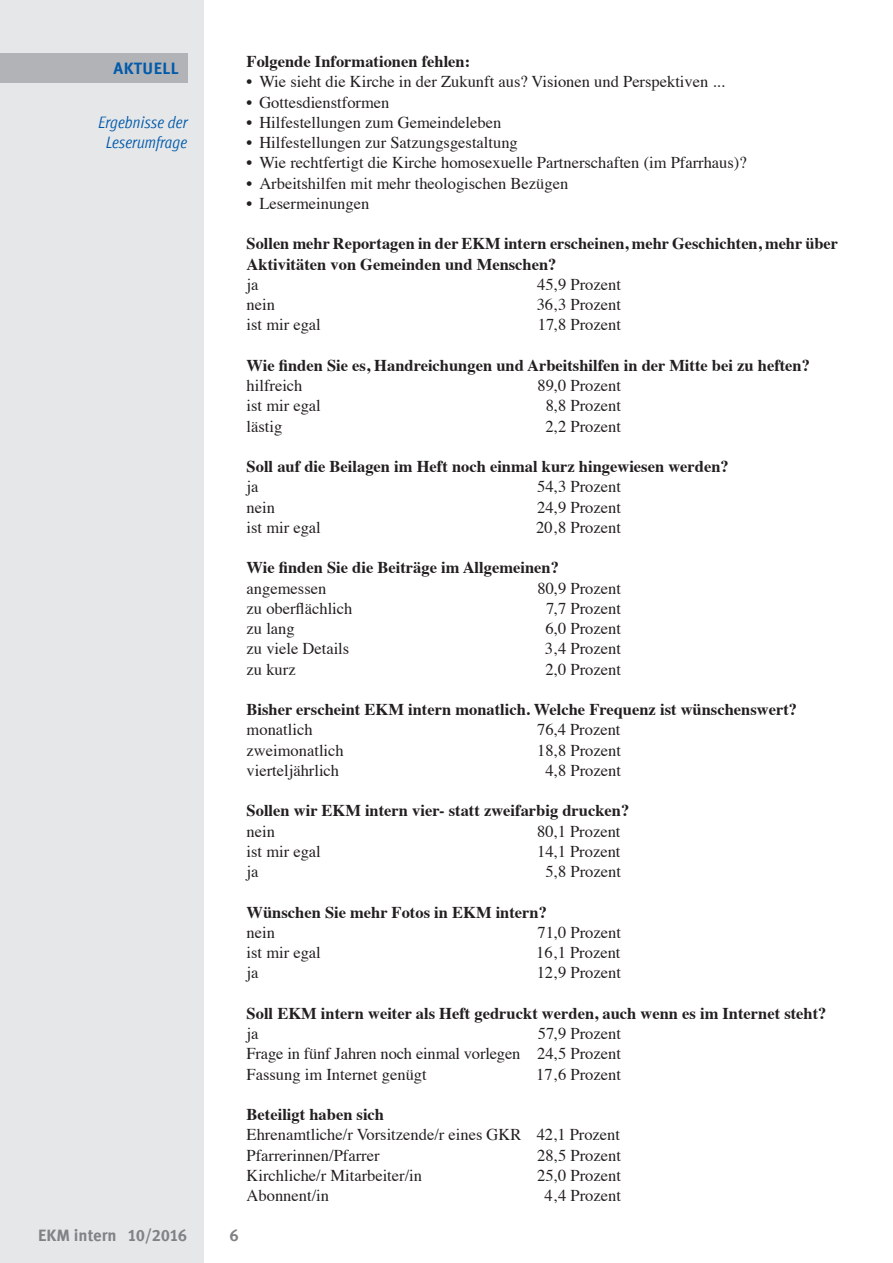
<style>
.page{position:relative;width:893px;height:1263px;background:#fff}
.page>*{position:absolute;margin:0;border:0;box-sizing:border-box;transform-origin:0 0}
.B-Body-Text{font:16.5px "Times";color:#231f20}
.B-Body-Text-2{font:700 16.5px/20.2px "Times";color:#231f20}
.C-Randleiste{font:italic condensed 16.5px/20.2px "Meta Offc";letter-spacing:-.005em;color:#015aaa;text-align:center}
.t1{font:700 16.5px "Meta Offc";color:#808285}
.Rubrik{font:700 16.5px "Meta Offc";letter-spacing:.025em;color:#015aaa}
</style>
<div class="page">
<div style="left:0;top:0;width:204px;height:1263px;background:#e6e7e9"></div>
<div style="left:0;top:53px;width:187px;height:30px;background:#b2b3b7"></div>
<p class="Rubrik" style="left:113px;top:59px;width:67px">AKTUELL</p>
<p class="B-Body-Text-2" style="left:247px;top:50px;width:225px">Folgende Informationen fehlen:</p>
<p class="B-Body-Text" style="left:247px;top:66px;width:480px">• Wie sieht die Kirche in der Zukunft aus? Visionen und Perspektiven ...</p>
<p class="B-Body-Text" style="left:247px;top:87px;width:144px">• Gottesdienstformen</p>
<p class="B-Body-Text" style="left:247px;top:107px;width:256px">• Hilfestellungen zum Gemeindeleben</p>
<p class="B-Body-Text" style="left:247px;top:127px;width:273px">• Hilfestellungen zur Satzungsgestaltung</p>
<p class="B-Body-Text" style="left:247px;top:147px;width:502px">• Wie rechtfertigt die Kirche homosexuelle Partnerschaften (im Pfarrhaus)?</p>
<p class="B-Body-Text" style="left:247px;top:168px;width:323px">• Arbeitshilfen mit mehr theologischen Bezügen</p>
<p class="B-Body-Text" style="left:247px;top:188px;width:124px">• Lesermeinungen</p>
<p class="B-Body-Text-2" style="left:247px;top:232px;width:593px">Sollen mehr Reportagen in der EKM intern erscheinen, mehr Geschichten, mehr über<br>Aktivitäten von Gemeinden und Menschen?</p>
<p class="B-Body-Text" style="left:247px;top:269px;width:13px">ja</p>
<p class="B-Body-Text" style="left:537px;top:269px;width:85px">45,9 Prozent</p>
<p class="B-Body-Text" style="left:247px;top:289px;width:30px">nein</p>
<p class="B-Body-Text" style="left:537px;top:289px;width:86px">36,3 Prozent</p>
<p class="B-Body-Text" style="left:247px;top:309px;width:76px">ist mir egal</p>
<p class="B-Body-Text" style="left:538px;top:309px;width:84px">17,8 Prozent</p>
<p class="B-Body-Text-2" style="left:247px;top:353px;width:565px">Wie finden Sie es, Handreichungen und Arbeitshilfen in der Mitte bei zu heften?</p>
<p class="B-Body-Text" style="left:247px;top:370px;width:57px">hilfreich</p>
<p class="B-Body-Text" style="left:537px;top:370px;width:85px">89,0 Prozent</p>
<p class="B-Body-Text" style="left:247px;top:390px;width:76px">ist mir egal</p>
<p class="B-Body-Text" style="left:546px;top:390px;width:77px">8,8 Prozent</p>
<p class="B-Body-Text" style="left:247px;top:411px;width:37px">lästig</p>
<p class="B-Body-Text" style="left:545px;top:411px;width:77px">2,2 Prozent</p>
<p class="B-Body-Text-2" style="left:247px;top:455px;width:484px">Soll auf die Beilagen im Heft noch einmal kurz hingewiesen werden?</p>
<p class="B-Body-Text" style="left:247px;top:471px;width:13px">ja</p>
<p class="B-Body-Text" style="left:537px;top:471px;width:85px">54,3 Prozent</p>
<p class="B-Body-Text" style="left:247px;top:492px;width:30px">nein</p>
<p class="B-Body-Text" style="left:537px;top:492px;width:85px">24,9 Prozent</p>
<p class="B-Body-Text" style="left:247px;top:512px;width:76px">ist mir egal</p>
<p class="B-Body-Text" style="left:536px;top:512px;width:86px">20,8 Prozent</p>
<p class="B-Body-Text-2" style="left:247px;top:556px;width:314px">Wie finden Sie die Beiträge im Allgemeinen?</p>
<p class="B-Body-Text" style="left:247px;top:573px;width:81px">angemessen</p>
<p class="B-Body-Text" style="left:537px;top:573px;width:85px">80,9 Prozent</p>
<p class="B-Body-Text" style="left:247px;top:593px;width:107px">zu oberflächlich</p>
<p class="B-Body-Text" style="left:546px;top:593px;width:76px">7,7 Prozent</p>
<p class="B-Body-Text" style="left:247px;top:613px;width:50px">zu lang</p>
<p class="B-Body-Text" style="left:545px;top:613px;width:77px">6,0 Prozent</p>
<p class="B-Body-Text" style="left:247px;top:633px;width:104px">zu viele Details</p>
<p class="B-Body-Text" style="left:545px;top:633px;width:77px">3,4 Prozent</p>
<p class="B-Body-Text" style="left:247px;top:654px;width:51px">zu kurz</p>
<p class="B-Body-Text" style="left:545px;top:654px;width:77px">2,0 Prozent</p>
<p class="B-Body-Text-2" style="left:247px;top:698px;width:552px">Bisher erscheint EKM intern monatlich. Welche Frequenz ist wünschenswert?</p>
<p class="B-Body-Text" style="left:247px;top:714px;width:67px">monatlich</p>
<p class="B-Body-Text" style="left:537px;top:714px;width:85px">76,4 Prozent</p>
<p class="B-Body-Text" style="left:247px;top:735px;width:99px">zweimonatlich</p>
<p class="B-Body-Text" style="left:537px;top:735px;width:85px">18,8 Prozent</p>
<p class="B-Body-Text" style="left:247px;top:755px;width:94px">vierteljährlich</p>
<p class="B-Body-Text" style="left:545px;top:755px;width:77px">4,8 Prozent</p>
<p class="B-Body-Text-2" style="left:247px;top:799px;width:384px">Sollen wir EKM intern vier- statt zweifarbig drucken?</p>
<p class="B-Body-Text" style="left:247px;top:816px;width:30px">nein</p>
<p class="B-Body-Text" style="left:537px;top:816px;width:85px">80,1 Prozent</p>
<p class="B-Body-Text" style="left:247px;top:836px;width:76px">ist mir egal</p>
<p class="B-Body-Text" style="left:537px;top:836px;width:85px">14,1 Prozent</p>
<p class="B-Body-Text" style="left:247px;top:856px;width:13px">ja</p>
<p class="B-Body-Text" style="left:545px;top:856px;width:77px">5,8 Prozent</p>
<p class="B-Body-Text-2" style="left:247px;top:900px;width:302px">Wünschen Sie mehr Fotos in EKM intern?</p>
<p class="B-Body-Text" style="left:247px;top:917px;width:30px">nein</p>
<p class="B-Body-Text" style="left:537px;top:917px;width:85px">71,0 Prozent</p>
<p class="B-Body-Text" style="left:247px;top:937px;width:76px">ist mir egal</p>
<p class="B-Body-Text" style="left:536px;top:937px;width:86px">16,1 Prozent</p>
<p class="B-Body-Text" style="left:247px;top:957px;width:13px">ja</p>
<p class="B-Body-Text" style="left:537px;top:957px;width:86px">12,9 Prozent</p>
<p class="B-Body-Text-2" style="left:247px;top:1001px;width:581px">Soll EKM intern weiter als Heft gedruckt werden, auch wenn es im Internet steht?</p>
<p class="B-Body-Text" style="left:247px;top:1018px;width:13px">ja</p>
<p class="B-Body-Text" style="left:538px;top:1018px;width:85px">57,9 Prozent</p>
<p class="B-Body-Text" style="left:247px;top:1038px;width:376px">Frage in fünf Jahren noch einmal vorlegen 24,5 Prozent</p>
<p class="B-Body-Text" style="left:247px;top:1059px;width:182px">Fassung im Internet genügt</p>
<p class="B-Body-Text" style="left:536px;top:1059px;width:86px">17,6 Prozent</p>
<p class="B-Body-Text-2" style="left:247px;top:1103px;width:139px">Beteiligt haben sich</p>
<p class="B-Body-Text" style="left:247px;top:1119px;width:375px">Ehrenamtliche/r Vorsitzende/r eines GKR 42,1 Prozent</p>
<p class="B-Body-Text" style="left:247px;top:1140px;width:134px">Pfarrerinnen/Pfarrer</p>
<p class="B-Body-Text" style="left:537px;top:1140px;width:85px">28,5 Prozent</p>
<p class="B-Body-Text" style="left:247px;top:1160px;width:177px">Kirchliche/r Mitarbeiter/in</p>
<p class="B-Body-Text" style="left:537px;top:1160px;width:85px">25,0 Prozent</p>
<p class="B-Body-Text" style="left:247px;top:1180px;width:84px">Abonnent/in</p>
<p class="B-Body-Text" style="left:545px;top:1180px;width:78px">4,4 Prozent</p>
<p class="C-Randleiste" style="left:98px;top:112px;width:91px">Ergebnisse der<br>Leserumfrage</p>
<p class="t1" style="left:38px;top:1226px;width:150px">EKM intern 10/2016</p>
<p class="t1" style="left:230px;top:1226px;width:11px">6</p>
</div>
